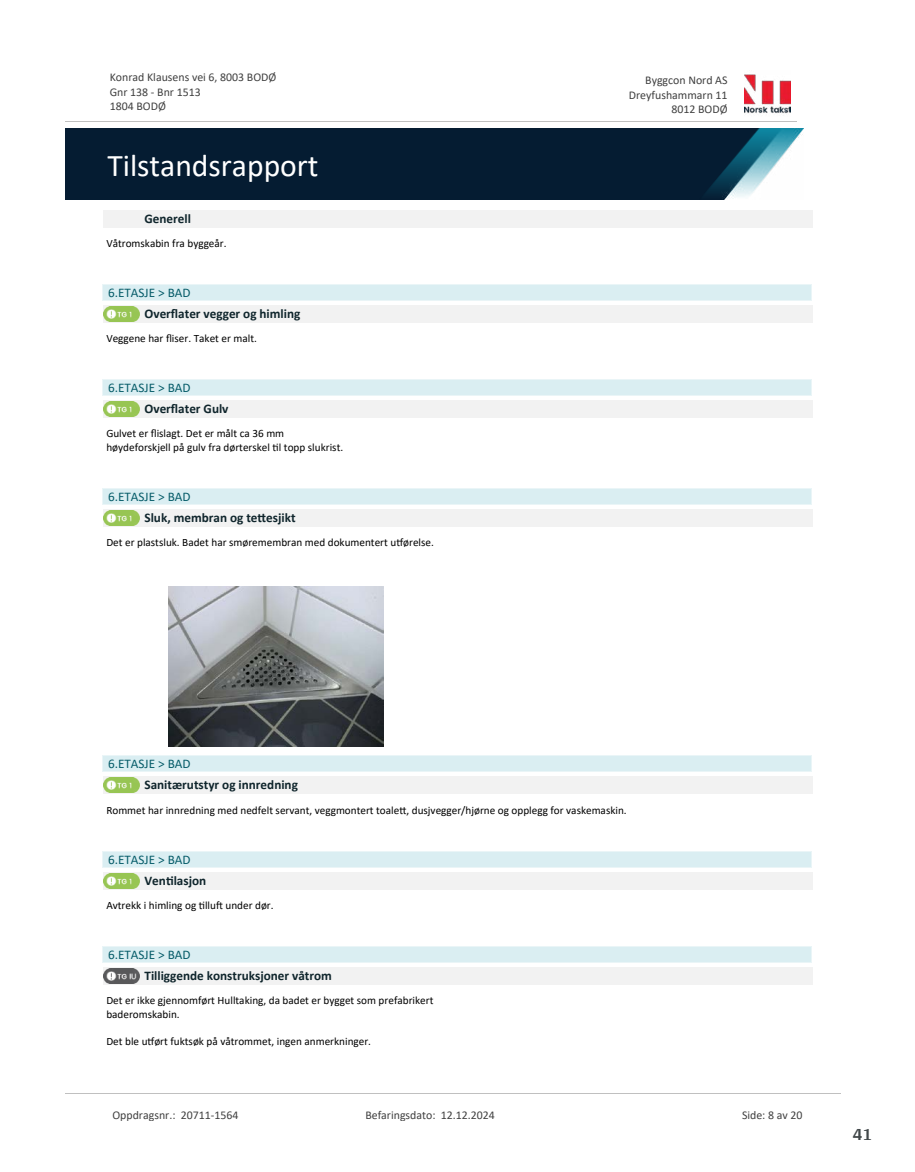
<style>
.page{position:relative;width:915px;height:1172px;background:#fff}
.page>*{position:absolute;margin:0;border:0;box-sizing:border-box;transform-origin:0 0}
.t1{font:31.65px "Calibri";color:#fff}
.t2{font:700 18px "Arya";color:#414749}
.t3{font:700 13.2px "Calibri";color:#0f252c}
.t4{font:13.2px "Calibri";color:#065c69}
.t5{font:11.85px/14.5px "Calibri";color:#404040}
.t6{font:11.25px/13.6px "Calibri";color:#000}
</style>
<div class="page">
<div style="left:104px;top:211px;width:708px;height:17px;background:#f2f2f2"></div>
<div style="left:104px;top:305px;width:708px;height:17px;background:#f2f2f2"></div>
<svg style="left:107px;top:321px;width:29px;height:1px"></svg>
<img style="left:104px;top:306px;width:35px;height:15px">
<div style="left:103px;top:284px;width:708px;height:16px;background:#daeef2"></div>
<hr style="left:103px;top:284px;width:708px;height:1px;background:#eaf5f7">
<hr style="left:103px;top:300px;width:708px;height:1px;background:#eaf5f7">
<div style="left:104px;top:401px;width:708px;height:17px;background:#f2f2f2"></div>
<svg style="left:107px;top:416px;width:29px;height:1px"></svg>
<img style="left:104px;top:401px;width:35px;height:15px">
<div style="left:103px;top:380px;width:708px;height:16px;background:#daeef2"></div>
<hr style="left:103px;top:379px;width:708px;height:1px;background:#eaf5f7">
<hr style="left:103px;top:396px;width:708px;height:1px;background:#eaf5f7">
<div style="left:104px;top:510px;width:708px;height:17px;background:#f2f2f2"></div>
<svg style="left:107px;top:510px;width:29px;height:1px"></svg>
<img style="left:104px;top:511px;width:35px;height:15px">
<div style="left:103px;top:489px;width:708px;height:16px;background:#daeef2"></div>
<hr style="left:103px;top:488px;width:708px;height:1px;background:#eaf5f7">
<hr style="left:103px;top:505px;width:708px;height:1px;background:#eaf5f7">
<img style="left:169px;top:586px;width:214px;height:160px">
<div style="left:104px;top:777px;width:708px;height:17px;background:#f2f2f2"></div>
<svg style="left:107px;top:777px;width:29px;height:16px"></svg>
<img style="left:104px;top:778px;width:35px;height:14px">
<div style="left:103px;top:756px;width:708px;height:16px;background:#daeef2"></div>
<hr style="left:103px;top:756px;width:708px;height:1px;background:#eaf5f7">
<hr style="left:103px;top:772px;width:708px;height:1px;background:#eaf5f7">
<div style="left:104px;top:872px;width:708px;height:17px;background:#f2f2f2"></div>
<svg style="left:107px;top:888px;width:29px;height:1px"></svg>
<img style="left:104px;top:873px;width:35px;height:15px">
<div style="left:103px;top:851px;width:708px;height:16px;background:#daeef2"></div>
<hr style="left:103px;top:851px;width:708px;height:1px;background:#eaf5f7">
<hr style="left:103px;top:867px;width:708px;height:1px;background:#eaf5f7">
<div style="left:104px;top:967px;width:708px;height:17px;background:#f2f2f2"></div>
<svg style="left:107px;top:983px;width:29px;height:1px"></svg>
<img style="left:104px;top:968px;width:35px;height:15px">
<div style="left:103px;top:946px;width:708px;height:16px;background:#daeef2"></div>
<hr style="left:103px;top:946px;width:708px;height:1px;background:#eaf5f7">
<hr style="left:103px;top:962px;width:708px;height:1px;background:#eaf5f7">
<img style="left:744px;top:74px;width:46px;height:40px">
<hr style="left:65px;top:121px;width:731px;height:1px;background:#c0c0c0">
<img style="left:65px;top:129px;width:738px;height:71px">
<hr style="left:65px;top:1093px;width:775px;height:1px;background:#c0c0c0">
<p class="t5" style="left:110px;top:70px;width:168px">Konrad Klausens vei 6, 8003 BODØ<br>Gnr 138 - Bnr 1513<br>1804 BODØ</p>
<p class="t5" style="left:645px;top:73px;width:84px">Byggcon Nord AS</p>
<p class="t5" style="left:628px;top:87px;width:100px">Dreyfushammarn 11</p>
<p class="t5" style="left:671px;top:102px;width:58px">8012 BODØ</p>
<h1 class="t1" style="left:107px;top:143px;width:213px">Tilstandsrapport</h1>
<p class="t3" style="left:144px;top:209px;width:48px">Generell</p>
<p class="t6" style="left:106px;top:237px;width:122px">Våtromskabin fra byggeår.</p>
<p class="t4" style="left:108px;top:283px;width:84px">6.ETASJE &gt; BAD</p>
<p class="t3" style="left:144px;top:304px;width:157px">Over昀氀ater vegger og himling</p>
<p class="t6" style="left:106px;top:331px;width:152px">Veggene har 昀氀iser. Taket er malt.</p>
<p class="t4" style="left:108px;top:379px;width:84px">6.ETASJE &gt; BAD</p>
<p class="t3" style="left:144px;top:399px;width:85px">Over昀氀ater Gulv</p>
<p class="t6" style="left:106px;top:426px;width:238px">Gulvet er 昀氀islagt. Det er målt ca 36 mm høydeforskjell på gulv fra dørterskel 琀椀l topp slukrist.</p>
<p class="t4" style="left:108px;top:488px;width:84px">6.ETASJE &gt; BAD</p>
<p class="t3" style="left:144px;top:508px;width:152px">Sluk, membran og te琀琀esjikt</p>
<p class="t6" style="left:106px;top:535px;width:329px">Det er plastsluk. Badet har smøremembran med dokumentert u琀昀ørelse.</p>
<p class="t4" style="left:108px;top:755px;width:84px">6.ETASJE &gt; BAD</p>
<p class="t3" style="left:144px;top:776px;width:155px">Sanitærutstyr og innredning</p>
<p class="t6" style="left:106px;top:803px;width:521px">Rommet har innredning med nedfelt servant, veggmontert toale琀琀, dusjvegger/hjørne og opplegg for vaskemaskin.</p>
<p class="t4" style="left:108px;top:850px;width:84px">6.ETASJE &gt; BAD</p>
<p class="t3" style="left:144px;top:871px;width:63px">Ven琀椀lasjon</p>
<p class="t6" style="left:106px;top:898px;width:169px">Avtrekk i himling og 琀椀llu昀琀 under dør.</p>
<p class="t4" style="left:108px;top:945px;width:84px">6.ETASJE &gt; BAD</p>
<p class="t3" style="left:144px;top:966px;width:189px">Tilliggende konstruksjoner våtrom</p>
<p class="t6" style="left:106px;top:993px;width:328px">Det er ikke gjennomført Hulltaking, da badet er bygget som prefabrikert baderomskabin.</p>
<p class="t6" style="left:106px;top:1034px;width:266px">Det ble u琀昀ørt fuktsøk på våtrommet, ingen anmerkninger.</p>
<p class="t5" style="left:112px;top:1107px;width:127px">Oppdragsnr.: 20711-1564</p>
<p class="t5" style="left:365px;top:1107px;width:131px">Befaringsdato: 12.12.2024</p>
<p class="t5" style="left:741px;top:1107px;width:62px">Side: 8 av 20</p>
<h2 class="t2" style="left:852px;top:1123px;width:21px">41</h2>
</div>
